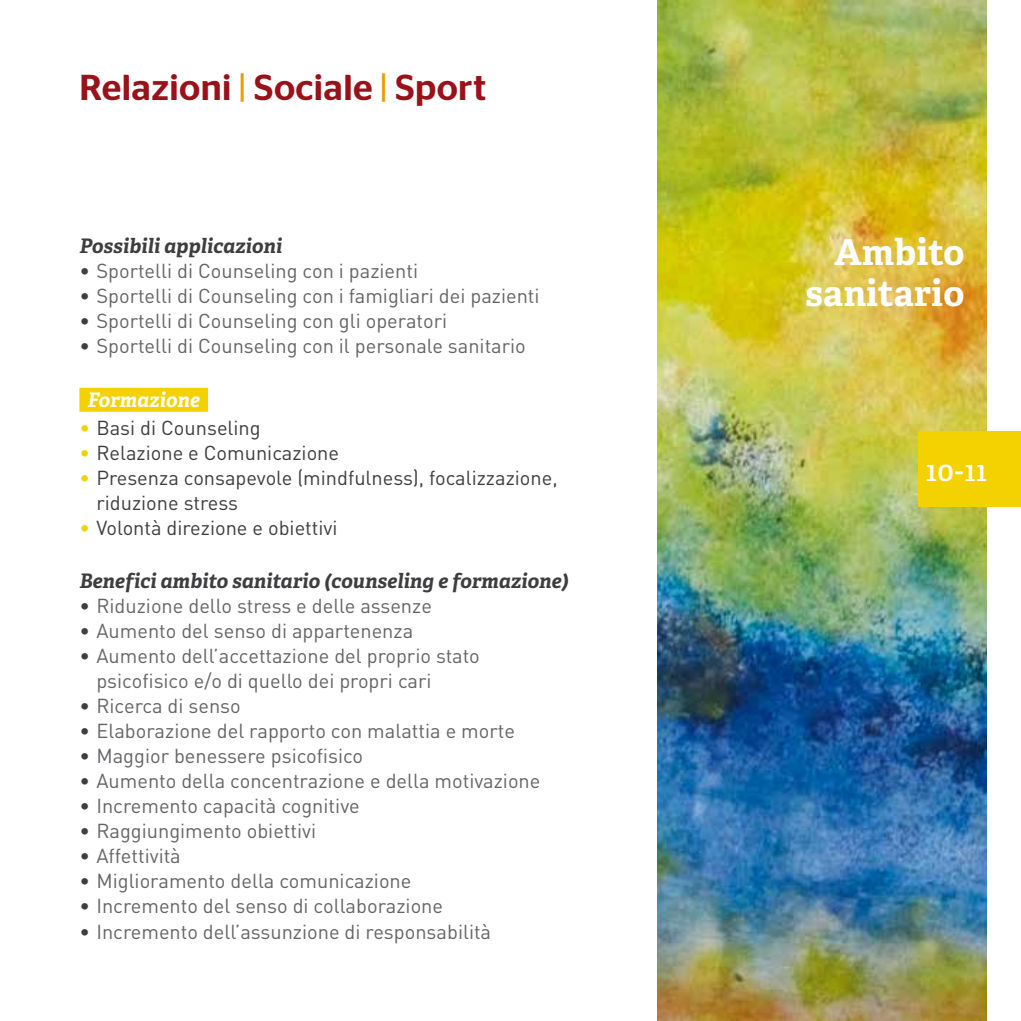
<style>
.page{position:relative;width:1021px;height:1021px;background:#fff}
.page>*{position:absolute;margin:0;border:0;box-sizing:border-box;transform-origin:0 0}
.t1{font:500 36px "Stag Sans";letter-spacing:.01em;color:#9b111a}
.t2{font:700 36px/41px "Adelle";letter-spacing:.01em;color:#fff;text-align:right}
.t3{font:600 28px "Adelle";color:#fff}
.t4{font:20px/25px "DIN Pro";color:#646567}
.t5{font:20px/25px "DIN Pro";color:#3e3d40}
.t6{font:italic 700 20px "Adelle";color:#3e3d40}
.t7{font:italic 700 20px "Adelle";color:#fff}
.s1{font-weight:400;color:#ec9c00}
.s2{color:#3e3d40}
.s3{color:#f4d100}
</style>
<div class="page">
<div style="left:79px;top:388px;width:129px;height:24px;background:#f4d100"></div>
<img style="left:658px;top:0;width:328px;height:1020px">
<div style="left:918px;top:431px;width:102px;height:75px;background:#f4d100"></div>
<h1 class="t1" style="left:79px;top:67px;width:408px">Relazioni <span class="s1">|</span> Sociale <span class="s1">|</span> Sport</h1>
<p class="t6" style="left:79px;top:233px;width:204px">Possibili applicazioni</p>
<p class="t4" style="left:79px;top:258px;width:340px"><span class="s2">•</span> Sportelli di Counseling con i pazienti</p>
<p class="t4" style="left:79px;top:283px;width:462px"><span class="s2">•</span> Sportelli di Counseling con i famigliari dei pazienti</p>
<p class="t4" style="left:79px;top:308px;width:369px"><span class="s2">•</span> Sportelli di Counseling con gli operatori</p>
<p class="t4" style="left:79px;top:333px;width:448px"><span class="s2">•</span> Sportelli di Counseling con il personale sanitario</p>
<p class="t7" style="left:87px;top:387px;width:114px">Formazione</p>
<p class="t5" style="left:79px;top:414px;width:183px"><span class="s3">•</span> Basi di Counseling</p>
<p class="t5" style="left:79px;top:439px;width:261px"><span class="s3">•</span> Relazione e Comunicazione</p>
<p class="t5" style="left:96px;top:464px;width:463px;text-indent:-17px"><span class="s3">•</span> Presenza consapevole (mindfulness), focalizzazione, riduzione stress</p>
<p class="t5" style="left:79px;top:514px;width:260px"><span class="s3">•</span> Volontà direzione e obiettivi</p>
<p class="t6" style="left:79px;top:568px;width:491px">Benefici ambito sanitario (counseling e formazione)</p>
<p class="t4" style="left:79px;top:592px;width:354px"><span class="s2">•</span> Riduzione dello stress e delle assenze</p>
<p class="t4" style="left:79px;top:617px;width:335px"><span class="s2">•</span> Aumento del senso di appartenenza</p>
<p class="t4" style="left:96px;top:642px;width:385px;text-indent:-17px"><span class="s2">•</span> Aumento dell’accettazione del proprio stato psicofisico e/o di quello dei propri cari</p>
<p class="t4" style="left:79px;top:692px;width:163px"><span class="s2">•</span> Ricerca di senso</p>
<p class="t4" style="left:79px;top:717px;width:437px"><span class="s2">•</span> Elaborazione del rapporto con malattia e morte</p>
<p class="t4" style="left:79px;top:742px;width:285px"><span class="s2">•</span> Maggior benessere psicofisico</p>
<p class="t4" style="left:79px;top:767px;width:462px"><span class="s2">•</span> Aumento della concentrazione e della motivazione</p>
<p class="t4" style="left:79px;top:792px;width:282px"><span class="s2">•</span> Incremento capacità cognitive</p>
<p class="t4" style="left:79px;top:817px;width:238px"><span class="s2">•</span> Raggiungimento obiettivi</p>
<p class="t4" style="left:79px;top:842px;width:103px"><span class="s2">•</span> Affettività</p>
<p class="t4" style="left:79px;top:867px;width:333px"><span class="s2">•</span> Miglioramento della comunicazione</p>
<p class="t4" style="left:79px;top:892px;width:365px"><span class="s2">•</span> Incremento del senso di collaborazione</p>
<p class="t4" style="left:79px;top:918px;width:413px"><span class="s2">•</span> Incremento dell’assunzione di responsabilità</p>
<h1 class="t2" style="left:805px;top:232px;width:160px">Ambito sanitario</h1>
<h2 class="t3" style="left:926px;top:453px;width:62px">10-11</h2>
</div>
